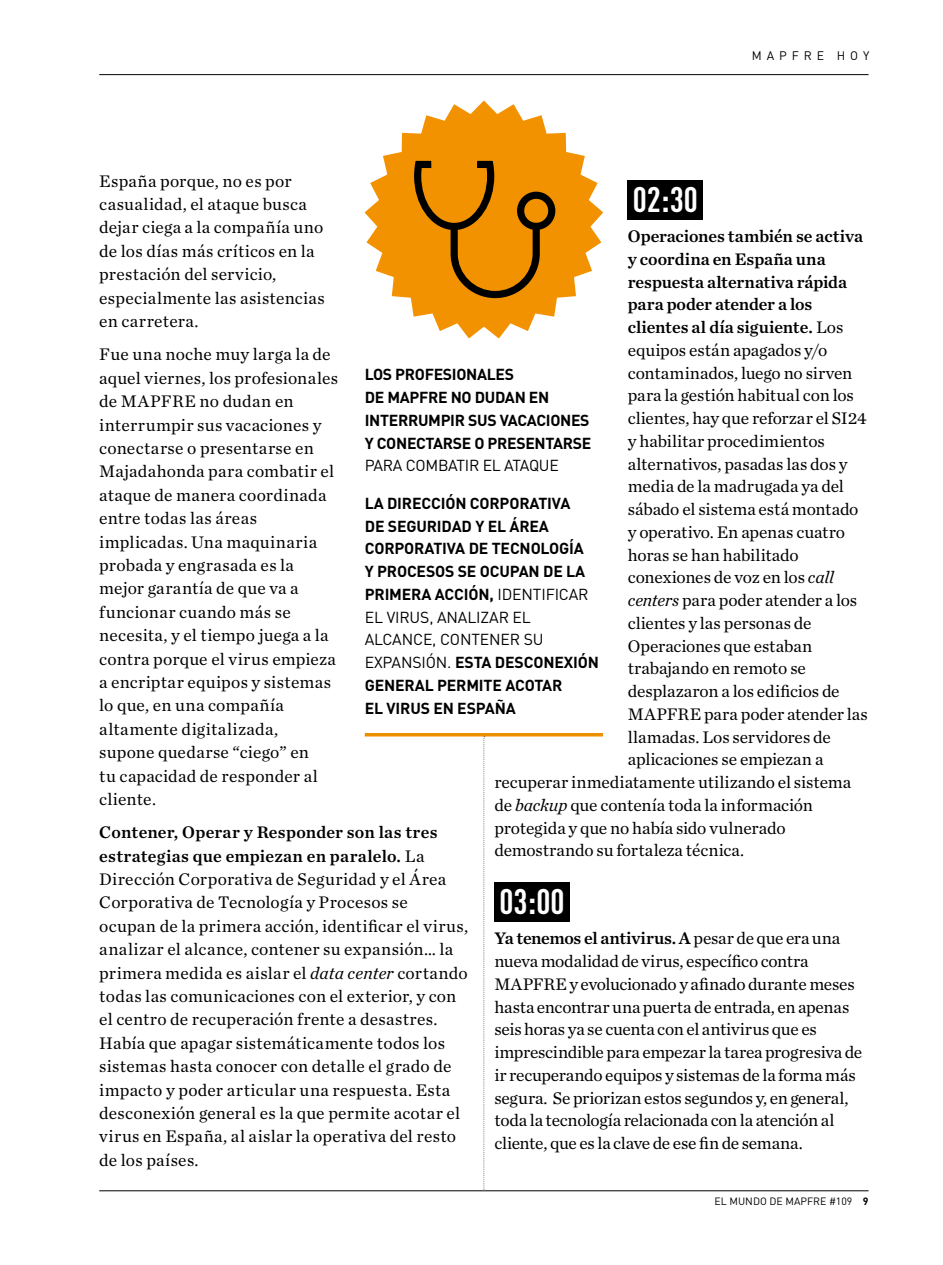
<style>
.page{position:relative;width:943px;height:1265px;background:#fff}
.page>*{position:absolute;margin:0;border:0;box-sizing:border-box;transform-origin:0 0}
.t1{font:700 35px "DIN Cond";color:#fff}
.t2{font:17.5px/23.4px "Chronicle Text G1";color:#000}
.t3{font:600 17.5px "Chronicle Text G1";letter-spacing:-.005em;color:#000}
.t4{font:700 15.75px/22.8px "DIN";letter-spacing:-.01em;color:#000}
.t5{font:15.75px "DIN";letter-spacing:-.02em;color:#000}
.t6{font:12.25px "DIN";letter-spacing:.4em;color:#000}
.t7{font:10.5px "DIN";color:#000}
.s1{font-weight:600}
.s2{font-style:italic}
.s3{font-weight:400}
.s4{font-weight:700}
</style>
<div class="page">
<hr style="left:99px;top:74px;width:769px;height:1px;background:#000">
<hr style="left:99px;top:1190px;width:769px;height:1px;background:#000">
<div style="left:628px;top:180px;width:75px;height:39px;background:#000"></div>
<div style="left:494px;top:882px;width:75px;height:40px;background:#000"></div>
<hr style="left:365px;top:733px;width:238px;height:3px;background:#ec9000">
<svg style="left:483px;top:736px;width:2px;height:455px"></svg>
<svg style="left:364px;top:100px;width:239px;height:239px;fill:#f39200"></svg>
<svg style="left:411px;top:158px;width:147px;height:143px;background:#cc7b00"></svg>
<p class="t6" style="left:751px;top:48px;width:119px">MAPFRE HOY</p>
<p class="t2" style="left:99px;top:169px;width:227px">España porque, no es por casualidad, el ataque busca dejar ciega a la compañía uno de los días más críticos en la prestación del servicio, especialmente las asistencias en carretera.</p>
<p class="t2" style="left:99px;top:343px;width:240px">Fue una noche muy larga la de aquel viernes, los profesionales de MAPFRE no dudan en interrumpir sus vacaciones y conectarse o presentarse en<br>Majadahonda para combatir el ataque de manera coordinada entre todas las áreas implicadas. Una maquinaria probada y engrasada es la mejor garantía de que va a funcionar cuando más se necesita, y el tiempo juega a la contra porque el virus empieza a encriptar equipos y sistemas lo que, en una compañía altamente digitalizada,<br>supone quedarse “ciego” en<br>tu capacidad de responder al cliente.</p>
<p class="t2" style="left:99px;top:821px;width:370px"><span class="s1">Contener, Operar y Responder son las tres estrategias que empiezan en paralelo.</span> La Dirección Corporativa de Seguridad y el Área Corporativa de Tecnología y Procesos se ocupan de la primera acción, identificar el virus, analizar el alcance, contener su expansión… la primera medida es aislar el <span class="s2">data center</span> cortando todas las comunicaciones con el exterior, y con el centro de recuperación frente a desastres.<br>Había que apagar sistemáticamente todos los sistemas hasta conocer con detalle el grado de impacto y poder articular una respuesta. Esta desconexión general es la que permite acotar el virus en España, al aislar la operativa del resto de los países.</p>
<h1 class="t1" style="left:632px;top:178px;width:67px">02:30</h1>
<p class="t3" style="left:628px;top:225px;width:237px">Operaciones también se activa</p>
<p class="t3" style="left:628px;top:248px;width:199px">y coordina en España una</p>
<p class="t3" style="left:628px;top:271px;width:221px">respuesta alternativa rápida</p>
<p class="t3" style="left:628px;top:294px;width:186px">para poder atender a los</p>
<p class="t3" style="left:628px;top:316px;width:217px">clientes al día siguiente. <span class="s3">Los</span></p>
<p class="t2" style="left:628px;top:338px;width:201px">equipos están apagados y/o</p>
<p class="t2" style="left:628px;top:361px;width:226px">contaminados, luego no sirven</p>
<p class="t2" style="left:628px;top:384px;width:228px">para la gestión habitual con los</p>
<p class="t2" style="left:628px;top:406px;width:240px">clientes, hay que reforzar el SI24</p>
<p class="t2" style="left:628px;top:429px;width:198px">y habilitar procedimientos</p>
<p class="t2" style="left:628px;top:452px;width:221px">alternativos, pasadas las dos y</p>
<p class="t2" style="left:628px;top:475px;width:217px">media de la madrugada ya del</p>
<p class="t2" style="left:628px;top:497px;width:232px">sábado el sistema está montado</p>
<p class="t2" style="left:628px;top:520px;width:219px">y operativo. En apenas cuatro</p>
<p class="t2" style="left:628px;top:543px;width:172px">horas se han habilitado</p>
<p class="t2" style="left:628px;top:566px;width:208px">conexiones de voz en los <span class="s2">call</span></p>
<p class="t2" style="left:628px;top:588px;width:231px"><span class="s2">centers</span> para poder atender a los</p>
<p class="t2" style="left:628px;top:611px;width:185px">clientes y las personas de</p>
<p class="t2" style="left:628px;top:634px;width:186px">Operaciones que estaban</p>
<p class="t2" style="left:628px;top:657px;width:180px">trabajando en remoto se</p>
<p class="t2" style="left:628px;top:679px;width:213px">desplazaron a los edificios de</p>
<p class="t2" style="left:628px;top:702px;width:241px">MAPFRE para poder atender las</p>
<p class="t2" style="left:628px;top:725px;width:205px">llamadas. Los servidores de</p>
<p class="t2" style="left:628px;top:748px;width:197px">aplicaciones se empiezan a</p>
<p class="t2" style="left:494px;top:770px;width:358px">recuperar inmediatamente utilizando el sistema</p>
<p class="t2" style="left:494px;top:793px;width:320px">de <span class="s2">backup</span> que contenía toda la información</p>
<p class="t2" style="left:494px;top:816px;width:293px">protegida y que no había sido vulnerado</p>
<p class="t2" style="left:494px;top:839px;width:251px">demostrando su fortaleza técnica.</p>
<h1 class="t1" style="left:499px;top:881px;width:67px">03:00</h1>
<p class="t2" style="left:494px;top:927px;width:369px;line-height:22.8px"><span class="s1">Ya tenemos el antivirus. A</span> pesar de que era una nueva modalidad de virus, específico contra MAPFRE y evolucionado y afinado durante meses hasta encontrar una puerta de entrada, en apenas seis horas ya se cuenta con el antivirus que es imprescindible para empezar la tarea progresiva de ir recuperando equipos y sistemas de la forma más segura. Se priorizan estos segundos y, en general, toda la tecnología relacionada con la atención al cliente, que es la clave de ese fin de semana.</p>
<p class="t4" style="left:365px;top:363px;width:228px">LOS PROFESIONALES<br>DE MAPFRE NO DUDAN EN<br>INTERRUMPIR SUS VACACIONES<br>Y CONECTARSE O PRESENTARSE</p>
<p class="t5" style="left:365px;top:456px;width:196px">PARA COMBATIR EL ATAQUE</p>
<p class="t4" style="left:365px;top:491px;width:236px">LA DIRECCIÓN CORPORATIVA<br>DE SEGURIDAD Y EL ÁREA<br>CORPORATIVA DE TECNOLOGÍA<br>Y PROCESOS SE OCUPAN DE LA<br>PRIMERA ACCIÓN, <span class="s3">IDENTIFICAR<br>EL VIRUS, ANALIZAR EL<br>ALCANCE, CONTENER SU<br>EXPANSIÓN.</span> ESTA DESCONEXIÓN<br>GENERAL PERMITE ACOTAR<br>EL VIRUS EN ESPAÑA</p>
<p class="t7" style="left:714px;top:1194px;width:155px">EL MUNDO DE MAPFRE #109 <span class="s4">9</span></p>
</div>
